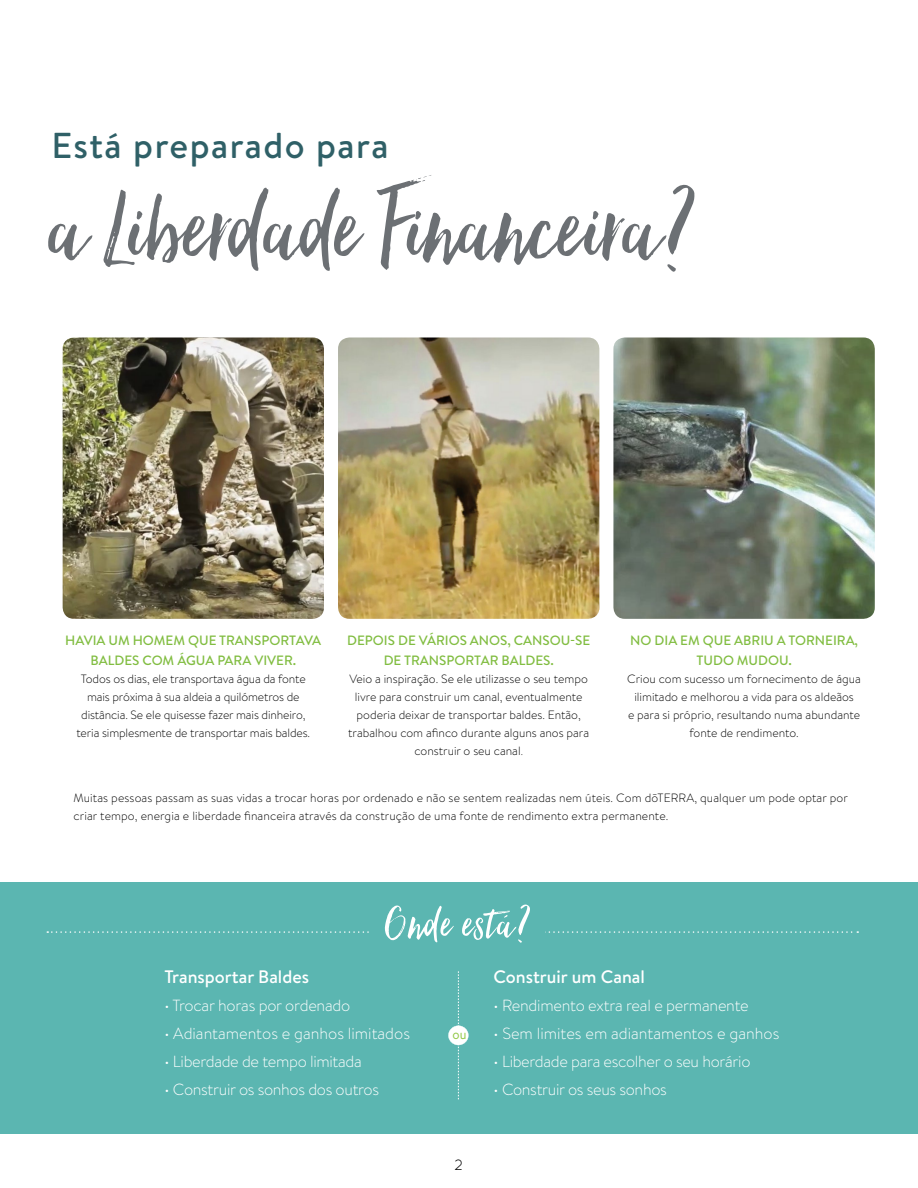
<style>
.page{position:relative;width:918px;height:1188px;background:#fff}
.page>*{position:absolute;margin:0;border:0;box-sizing:border-box;transform-origin:0 0}
.t1{font:123px "Hello Beautiful";color:#6c7074}
.t2{font:54px "Hello Beautiful";letter-spacing:.025em;color:#fff}
.t3{font:500 36px "Brandon Text";letter-spacing:.04em;color:#2f6067}
.t4{font:500 18.15px "Brandon Text";color:#fff}
.t5{font:300 16.05px "Brandon Text";letter-spacing:-.02em;color:#fff}
.t6{font:300 16.05px "Brandon Text";color:#fff}
.t7{font:15px "Quicksand";color:#000}
.t8{font:500 13.5px/19.8px "Brandon Text";color:#81bd41;text-align:center}
.t9{font:13.5px "Brandon Text";color:#8dc63f;scale:.95 1}
.t10{font:300 12px/18px "Brandon Text";color:#000;text-align:center}
.s1{font-size:10.5px}
</style>
<div class="page">
<div style="left:0;top:882px;width:918px;height:252px;background:#5bb6b1"></div>
<svg style="left:448px;top:971px;width:21px;height:128px"></svg>
<svg style="left:47px;top:931px;width:811px;height:2px"></svg>
<div style="left:370px;top:904px;width:175px;height:55px;background:#5bb6b1"></div>
<img style="left:63px;top:338px;width:261px;height:281px">
<img style="left:338px;top:338px;width:261px;height:281px">
<img style="left:613px;top:338px;width:262px;height:281px">
<h3 class="t3" style="left:51px;top:121px;width:339px">Está preparado para</h3>
<h1 class="t1" style="left:48px;top:159px;width:651px">a Liberdade Financeira?</h1>
<p class="t8" style="left:65px;top:630px;width:258px">HAVIA UM HOMEM QUE TRANSPORTAVA<br>BALDES COM ÁGUA PARA VIVER.</p>
<p class="t10" style="left:76px;top:669px;width:235px">Todos os dias, ele transportava água da fonte mais próxima à sua aldeia a quilómetros de distância. Se ele quisesse fazer mais dinheiro, teria simplesmente de transportar mais baldes.</p>
<p class="t8" style="left:347px;top:630px;width:244px">DEPOIS DE VÁRIOS ANOS, CANSOU-SE<br>DE TRANSPORTAR BALDES.</p>
<p class="t10" style="left:348px;top:669px;width:242px">Veio a inspiração. Se ele utilizasse o seu tempo livre para construir um canal, eventualmente poderia deixar de transportar baldes. Então, trabalhou com afinco durante alguns anos para construir o seu canal<span class="s1">.</span></p>
<p class="t8" style="left:630px;top:630px;width:229px">NO DIA EM QUE ABRIU A TORNEIRA,<br>TUDO MUDOU.</p>
<p class="t10" style="left:627px;top:669px;width:235px">Criou com sucesso um fornecimento de água ilimitado e melhorou a vida para os aldeãos<br>e para si próprio, resultando numa abundante fonte de rendimento.</p>
<p class="t10" style="left:73px;top:789px;width:776px;text-align:left">Muitas pessoas passam as suas vidas a trocar horas por ordenado e não se sentem realizadas nem úteis. Com dōTERRA, qualquer um pode optar por criar tempo, energia e liberdade financeira através da construção de uma fonte de rendimento extra permanente.</p>
<h2 class="t2" style="left:385px;top:893px;width:148px">Onde está?</h2>
<h3 class="t4" style="left:164px;top:964px;width:146px">Transportar Baldes</h3>
<h3 class="t5" style="left:164px;top:995px;width:187px">• Trocar horas por ordenado</h3>
<h3 class="t6" style="left:164px;top:1022px;width:247px">• Adiantamentos e ganhos limitados</h3>
<h3 class="t5" style="left:164px;top:1050px;width:199px">• Liberdade de tempo limitada</h3>
<h3 class="t5" style="left:164px;top:1078px;width:216px">• Construir os sonhos dos outros</h3>
<p class="t9" style="left:452px;top:1025px;width:16px">ou</p>
<p class="t7" style="left:455px;top:1156px;width:10px">2</p>
<h3 class="t4" style="left:493px;top:964px;width:153px">Construir um Canal</h3>
<h3 class="t5" style="left:493px;top:995px;width:257px">• Rendimento extra real e permanente</h3>
<h3 class="t6" style="left:493px;top:1022px;width:287px">• Sem limites em adiantamentos e ganhos</h3>
<h3 class="t5" style="left:493px;top:1050px;width:259px">• Liberdade para escolher o seu horário</h3>
<h3 class="t5" style="left:493px;top:1078px;width:175px">• Construir os seus sonhos</h3>
</div>
